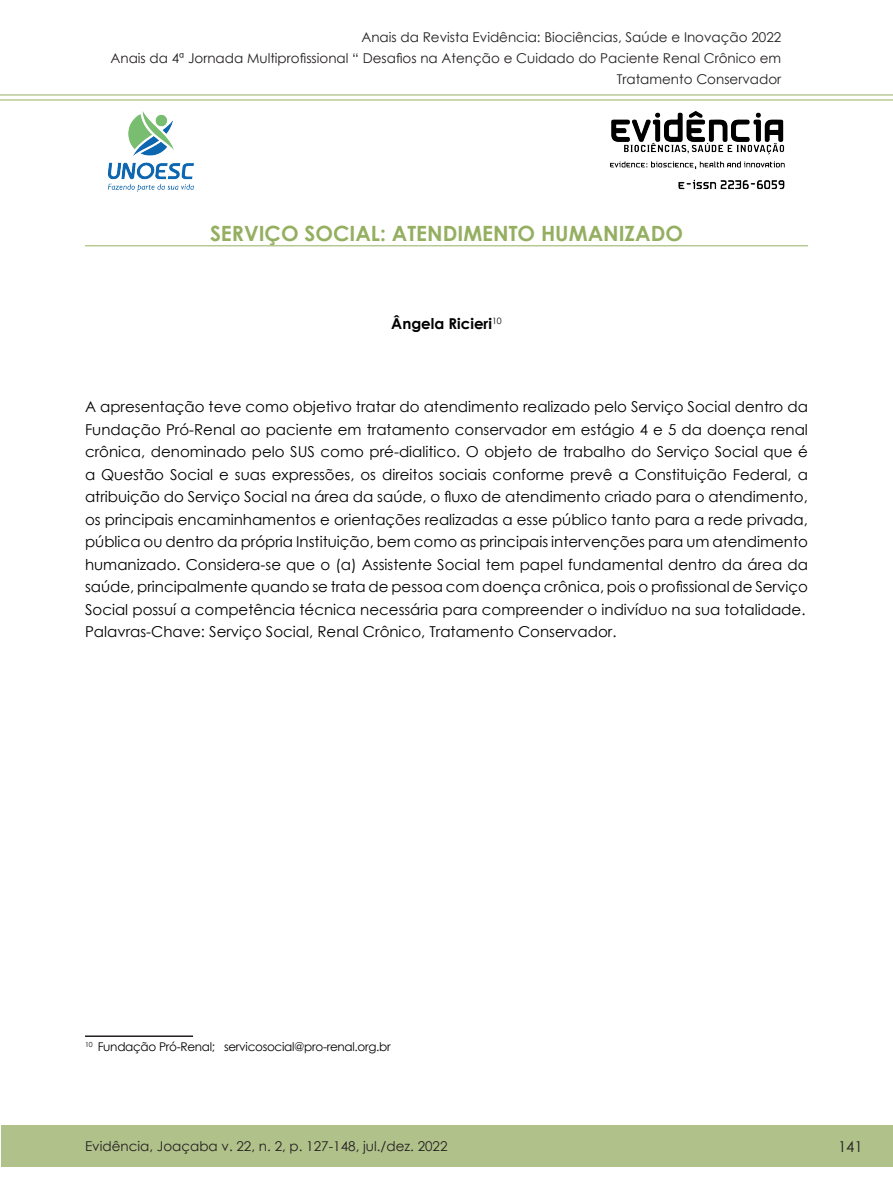
<style>
.page{position:relative;width:893px;height:1191px;background:#fff}
.page>*{position:absolute;margin:0;border:0;box-sizing:border-box;transform-origin:0 0}
.TÍTULO_PRINCIPAL{font:700 21px "Century Gothic";color:#94af60}
.TEXTO_-_resumo{font:15px/22.5px "Century Gothic";color:#000;text-align:justify}
.só_autores_-_resumo{font:700 15px "Century Gothic";color:#000}
.t1{font:15px "Century Gothic";color:#231f20}
.t2{font:13.5px/21px "Century Gothic";color:#231f20;text-align:right}
.nota_de_rodapé{font:12px "Century Gothic";letter-spacing:-.025em;color:#000}
</style>
<div class="page">
<hr style="left:0;top:94px;width:893px;height:1px;background:#94af60">
<hr style="left:0;top:99px;width:893px;height:1px;background:#94af60">
<img style="left:107px;top:111px;width:678px;height:80px">
<div style="left:1px;top:1125px;width:892px;height:41px;background:#b0c18a"></div>
<hr style="left:85px;top:245px;width:723px;height:1px;background:#94af60">
<hr style="left:85px;top:1035px;width:108px;height:2px;background:#231f20">
<p class="t2" style="left:110px;top:26px;width:672px">Anais da Revista Evidência: Biociências, Saúde e Inovação 2022<br>Anais da 4ª Jornada Multiprofissional “ Desafios na Atenção e Cuidado do Paciente Renal Crônico em<br>Tratamento Conservador</p>
<p class="TÍTULO_PRINCIPAL" style="left:210px;top:218px;width:474px">SERVIÇO SOCIAL: ATENDIMENTO HUMANIZADO</p>
<p class="só_autores_-_resumo" style="left:391px;top:312px;width:112px">Ângela Ricieri<sup>10</sup></p>
<p class="TEXTO_-_resumo" style="left:85px;top:395px;width:724px">A apresentação teve como objetivo tratar do atendimento realizado pelo Serviço Social dentro da Fundação Pró-Renal ao paciente em tratamento conservador em estágio 4 e 5 da doença renal crônica, denominado pelo SUS como pré-dialitico. O objeto de trabalho do Serviço Social que é a Questão Social e suas expressões, os direitos sociais conforme prevê a Constituição Federal, a atribuição do Serviço Social na área da saúde, o fluxo de atendimento criado para o atendimento, os principais encaminhamentos e orientações realizadas a esse público tanto para a rede privada, pública ou dentro da própria Instituição, bem como as principais intervenções para um atendimento humanizado. Considera-se que o (a) Assistente Social tem papel fundamental dentro da área da saúde, principalmente quando se trata de pessoa com doença crônica, pois o profissional de Serviço Social possuí a competência técnica necessária para compreender o indivíduo na sua totalidade.</p>
<p class="TEXTO_-_resumo" style="left:85px;top:620px;width:533px">Palavras-Chave: Serviço Social, Renal Crônico, Tratamento Conservador.</p>
<p class="nota_de_rodapé" style="left:85px;top:1038px;width:307px"><sup>10</sup> Fundação Pró-Renal; servicosocial@pro-renal.org.br</p>
<p class="t2" style="left:85px;top:1135px;width:364px">Evidência, Joaçaba v. 22, n. 2, p. 127-148, jul./dez. 2022</p>
<p class="t1" style="left:838px;top:1136px;width:26px">141</p>
</div>
